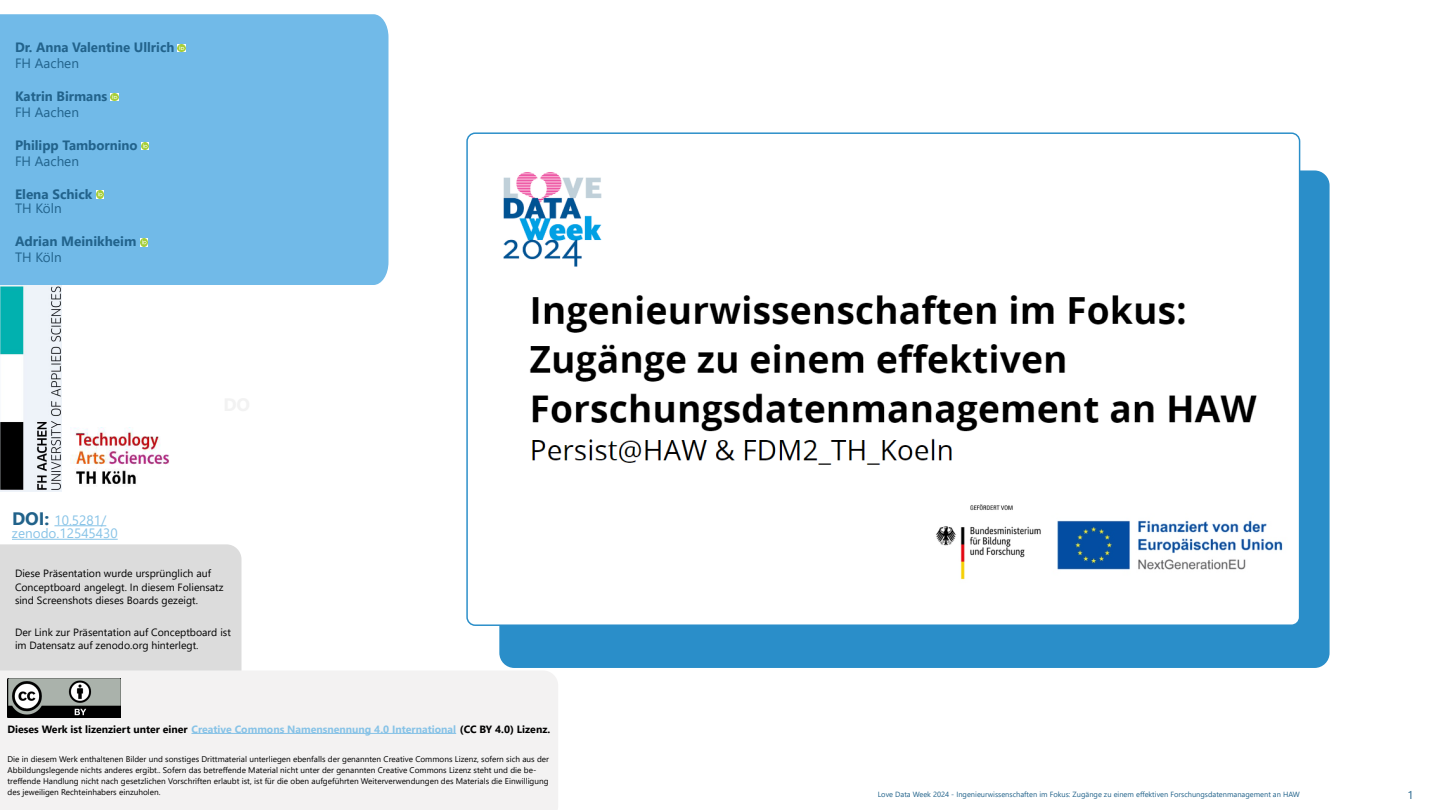
<style>
.page{position:relative;width:1440px;height:810px;background:#fff}
.page>*{position:absolute;margin:0;border:0;box-sizing:border-box;transform-origin:0 0}
.t1{font:700 13.5px "Segoe UI";color:#22638c}
.t2{font:13.5px "Segoe UI";color:#22638c}
.t3{font:13.5px/13.5px "Segoe UI";color:#87c3e7}
.t4{font:11.25px "Segoe UI";color:#21628a}
.t5{font:10.5px/13.5px "Segoe UI";color:#000}
.t6{font:700 10.5px "Segoe UI";color:#000}
.t7{font:8.25px/11.2px "Segoe UI";color:#000}
.t8{font:7.5px "Segoe UI";color:#21628a}
.s1{font-weight:700;font-size:18px;color:#21628a}
.s2{color:#87c3e7}
</style>
<div class="page">
<img style="left:0;top:285px;width:62px;height:207px">
<img style="left:72px;top:428px;width:98px;height:56px">
<div style="left:0;top:544px;width:242px;height:127px;background:#dcdcdc"></div>
<div style="left:0;top:671px;width:558px;height:139px;background:#f3f2f2"></div>
<hr style="left:191px;top:733px;width:265px;height:1px;background:#87c3e7">
<hr style="left:54px;top:525px;width:52px;height:1px;background:#87c3e7">
<hr style="left:12px;top:539px;width:106px;height:1px;background:#87c3e7">
<img style="left:7px;top:678px;width:114px;height:40px">
<div style="left:0;top:14px;width:388px;height:271px;background:#71bae8"></div>
<svg style="left:178px;top:44px;width:7px;height:8px"></svg>
<svg style="left:111px;top:93px;width:7px;height:8px"></svg>
<svg style="left:141px;top:142px;width:8px;height:8px"></svg>
<svg style="left:96px;top:191px;width:8px;height:7px"></svg>
<svg style="left:140px;top:239px;width:8px;height:7px"></svg>
<div style="left:499px;top:170px;width:831px;height:498px;background:#2a8ec9;border-radius:15px"></div>
<div style="left:467px;top:133px;width:833px;height:492px;background:#fff;border-radius:8px"></div>
<img style="left:503px;top:172px;width:780px;height:408px">
<div style="left:473px;top:505px;width:253px;height:114px;background:#fff"></div>
<h1 class="t1" style="left:15px;top:34px;width:161px">Dr. Anna Valentine Ullrich</h1>
<h1 class="t2" style="left:15px;top:51px;width:66px">FH Aachen</h1>
<h1 class="t1" style="left:15px;top:83px;width:94px">Katrin Birmans</h1>
<h1 class="t2" style="left:15px;top:100px;width:66px">FH Aachen</h1>
<h1 class="t1" style="left:15px;top:132px;width:124px">Philipp Tambornino</h1>
<h1 class="t2" style="left:15px;top:149px;width:66px">FH Aachen</h1>
<h1 class="t1" style="left:15px;top:182px;width:79px">Elena Schick</h1>
<h1 class="t2" style="left:15px;top:196px;width:48px">TH Köln</h1>
<h1 class="t1" style="left:15px;top:229px;width:123px">Adrian Meinikheim</h1>
<h1 class="t2" style="left:15px;top:245px;width:48px">TH Köln</h1>
<h1 class="t3" style="left:12px;top:512px;width:107px"><span class="s1">DOI:</span> 10.5281/ zenodo.12545430</h1>
<p class="t5" style="left:15px;top:566px;width:210px">Diese Präsentation wurde ursprünglich auf<br>Conceptboard angelegt. In diesem Foliensatz sind Screenshots dieses Boards gezeigt.</p>
<p class="t5" style="left:15px;top:624px;width:217px">Der Link zur Präsentation auf Conceptboard ist im Datensatz auf zenodo.org hinterlegt.</p>
<p class="t6" style="left:8px;top:719px;width:544px">Dieses Werk ist lizenziert unter einer <span class="s2">Creative Commons Namensnennung 4.0 International</span> (CC BY 4.0) Lizenz.</p>
<p class="t7" style="left:8px;top:752px;width:543px">Die in diesem Werk enthaltenen Bilder und sonstiges Drittmaterial unterliegen ebenfalls der genannten Creative Commons Lizenz, sofern sich aus der Abbildungslegende nichts anderes ergibt.. Sofern das betreffende Material nicht unter der genannten Creative Commons Lizenz steht und die be&shy;treffende Handlung nicht nach gesetzlichen Vorschriften erlaubt ist, ist für die oben aufgeführten Weiterverwendungen des Materials die Einwilligung des jeweiligen Rechteinhabers einzuholen.</p>
<p class="t8" style="left:878px;top:788px;width:423px">Love Data Week 2024 - Ingenieurwissenschaften im Fokus: Zugänge zu einem effektiven Forschungsdatenmanagement an HAW</p>
<h2 class="t4" style="left:1407px;top:784px;width:8px">1</h2>
</div>
